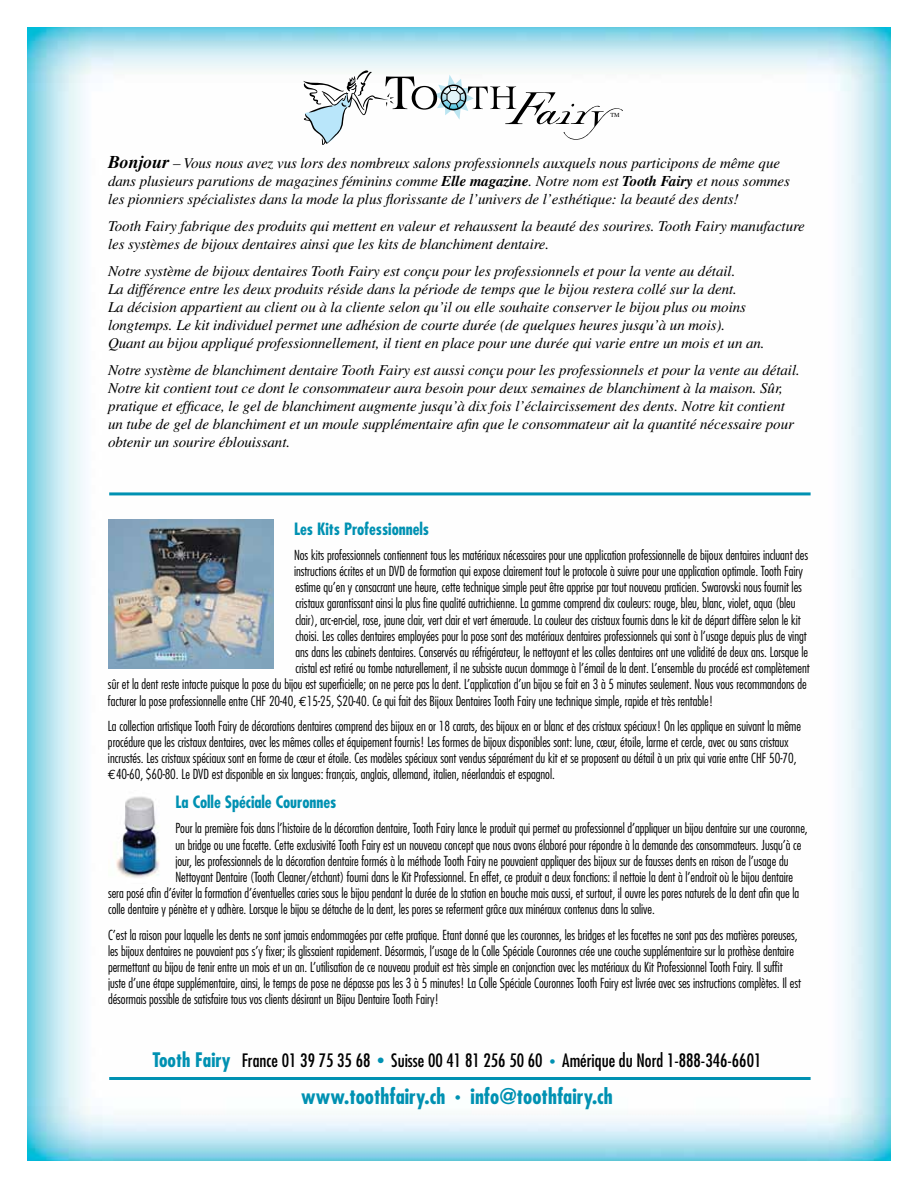
<style>
.page{position:relative;width:918px;height:1188px;background:#fff}
.page>*{position:absolute;margin:0;border:0;box-sizing:border-box;transform-origin:0 0}
.t1{font:700 condensed 21px "Futura";color:#0091b2}
.t2{font:condensed 18px "Futura";color:#000}
.t3{font:700 condensed 16.5px "Futura";letter-spacing:-.005em;color:#0091b2}
.t4{font:italic 15px/18px "Times";letter-spacing:-.005em;color:#000}
.t5{font:300 condensed 13.5px/16.2px "Futura";letter-spacing:-.005em;color:#000}
.t6{font:6.15px "Times";color:#000}
.s1{font-weight:700;font-size:18px}
.s2{font-weight:700}
.s3{font-family:"Euro Mono";font-weight:400;font-stretch:normal}
.s4{font-weight:700;font-size:19.5px;color:#0091b2}
.s5{font-size:15px;color:#0091b2}
.s6{font-size:12px;color:#0091b2}
.s7{font-weight:400;font-size:12px}
</style>
<div class="page">
<img style="left:27px;top:27px;width:864px;height:1134px">
<svg style="left:302px;top:70px;width:321px;height:75px"></svg>
<hr style="left:109px;top:492px;width:702px;height:3px;background:#0091b2">
<hr style="left:109px;top:1077px;width:702px;height:3px;background:#0091b2">
<img style="left:108px;top:520px;width:165px;height:148px">
<img style="left:108px;top:790px;width:59px;height:94px">
<p class="t6" style="left:611px;top:111px;width:11px">TM</p>
<p class="t4" style="left:108px;top:154px;width:684px"><span class="s1">Bonjour</span> – Vous nous avez vus lors des nombreux salons professionnels auxquels nous participons de même que dans plusieurs parutions de magazines féminins comme <span class="s2">Elle magazine</span>. Notre nom est <span class="s2">Tooth Fairy</span> et nous sommes les pionniers spécialistes dans la mode la plus florissante de l’univers de l’esthétique: la beauté des dents!</p>
<p class="t4" style="left:108px;top:217px;width:698px">Tooth Fairy fabrique des produits qui mettent en valeur et rehaussent la beauté des sourires. Tooth Fairy manufacture les systèmes de bijoux dentaires ainsi que les kits de blanchiment dentaire.</p>
<p class="t4" style="left:108px;top:262px;width:658px">Notre système de bijoux dentaires Tooth Fairy est conçu pour les professionnels et pour la vente au détail.<br>La différence entre les deux produits réside dans la période de temps que le bijou restera collé sur la dent.<br>La décision appartient au client ou à la cliente selon qu’il ou elle souhaite conserver le bijou plus ou moins longtemps. Le kit individuel permet une adhésion de courte durée (de quelques heures jusqu’à un mois).<br>Quant au bijou appliqué professionnellement, il tient en place pour une durée qui varie entre un mois et un an.</p>
<p class="t4" style="left:108px;top:361px;width:693px">Notre système de blanchiment dentaire Tooth Fairy est aussi conçu pour les professionnels et pour la vente au détail.<br>Notre kit contient tout ce dont le consommateur aura besoin pour deux semaines de blanchiment à la maison. Sûr, pratique et efficace, le gel de blanchiment augmente jusqu’à dix fois l’éclaircissement des dents. Notre kit contient un tube de gel de blanchiment et un moule supplémentaire afin que le consommateur ait la quantité nécessaire pour obtenir un sourire éblouissant.</p>
<p class="t3" style="left:294px;top:518px;width:137px">Les Kits Professionnels</p>
<p class="t5" style="left:294px;top:547px;width:516px">Nos kits professionnels contiennent tous les matériaux nécessaires pour une application professionnelle de bijoux dentaires incluant des</p>
<p class="t5" style="left:294px;top:563px;width:511px">instructions écrites et un DVD de formation qui expose clairement tout le protocole à suivre pour une application optimale. Tooth Fairy</p>
<p class="t5" style="left:295px;top:579px;width:508px">estime qu’en y consacrant une heure, cette technique simple peut être apprise par tout nouveau praticien. Swarovski nous fournit les</p>
<p class="t5" style="left:295px;top:595px;width:501px">cristaux garantissant ainsi la plus fine qualité autrichienne. La gamme comprend dix couleurs: rouge, bleu, blanc, violet, aqua (bleu</p>
<p class="t5" style="left:295px;top:611px;width:507px">clair), arc-en-ciel, rose, jaune clair, vert clair et vert émeraude. La couleur des cristaux fournis dans le kit de départ diffère selon le kit</p>
<p class="t5" style="left:295px;top:628px;width:513px">choisi. Les colles dentaires employées pour la pose sont des matériaux dentaires professionnels qui sont à l’usage depuis plus de vingt</p>
<p class="t5" style="left:295px;top:644px;width:514px">ans dans les cabinets dentaires. Conservés au réfrigérateur, le nettoyant et les colles dentaires ont une validité de deux ans. Lorsque le</p>
<p class="t5" style="left:295px;top:660px;width:516px">cristal est retiré ou tombe naturellement, il ne subsiste aucun dommage à l’émail de la dent. L’ensemble du procédé est complètement</p>
<p class="t5" style="left:108px;top:676px;width:700px">sûr et la dent reste intacte puisque la pose du bijou est superficielle; on ne perce pas la dent. L’application d’un bijou se fait en 3 à 5 minutes seulement. Nous vous recommandons de</p>
<p class="t5" style="left:108px;top:692px;width:607px">facturer la pose professionnelle entre CHF 20-40, <span class="s3">€</span>15-25, $20-40. Ce qui fait des Bijoux Dentaires Tooth Fairy une technique simple, rapide et très rentable!</p>
<p class="t5" style="left:108px;top:718px;width:695px">La collection artistique Tooth Fairy de décorations dentaires comprend des bijoux en or 18 carats, des bijoux en or blanc et des cristaux spéciaux! On les applique en suivant la même procédure que les cristaux dentaires, avec les mêmes colles et équipement fournis! Les formes de bijoux disponibles sont: lune, cœur, étoile, larme et cercle, avec ou sans cristaux incrustés. Les cristaux spéciaux sont en forme de cœur et étoile. Ces modèles spéciaux sont vendus séparément du kit et se proposent au détail à un prix qui varie entre CHF 50-70, <span class="s3">€</span>40-60, $60-80. Le DVD est disponible en six langues: français, anglais, allemand, italien, néerlandais et espagnol.</p>
<p class="t3" style="left:176px;top:792px;width:162px">La Colle Spéciale Couronnes</p>
<p class="t5" style="left:176px;top:820px;width:634px">Pour la première fois dans l’histoire de la décoration dentaire, Tooth Fairy lance le produit qui permet au professionnel d’appliquer un bijou dentaire sur une couronne,</p>
<p class="t5" style="left:176px;top:836px;width:628px">un bridge ou une facette. Cette exclusivité Tooth Fairy est un nouveau concept que nous avons élaboré pour répondre à la demande des consommateurs. Jusqu’à ce</p>
<p class="t5" style="left:176px;top:853px;width:614px">jour, les professionnels de la décoration dentaire formés à la méthode Tooth Fairy ne pouvaient appliquer des bijoux sur de fausses dents en raison de l’usage du</p>
<p class="t5" style="left:176px;top:869px;width:619px">Nettoyant Dentaire (Tooth Cleaner/etchant) fourni dans le Kit Professionnel. En effet, ce produit a deux fonctions: il nettoie la dent à l’endroit où le bijou dentaire</p>
<p class="t5" style="left:108px;top:885px;width:693px">sera posé afin d’éviter la formation d’éventuelles caries sous le bijou pendant la durée de la station en bouche mais aussi, et surtout, il ouvre les pores naturels de la dent afin que la</p>
<p class="t5" style="left:108px;top:901px;width:548px">colle dentaire y pénètre et y adhère. Lorsque le bijou se détache de la dent, les pores se referment grâce aux minéraux contenus dans la salive.</p>
<p class="t5" style="left:108px;top:926px;width:694px">C’est la raison pour laquelle les dents ne sont jamais endommagées par cette pratique. Etant donné que les couronnes, les bridges et les facettes ne sont pas des matières poreuses, les bijoux dentaires ne pouvaient pas s’y fixer; ils glissaient rapidement. Désormais, l’usage de la Colle Spéciale Couronnes crée une couche supplémentaire sur la prothèse dentaire permettant au bijou de tenir entre un mois et un an. L’utilisation de ce nouveau produit est très simple en conjonction avec les matériaux du Kit Professionnel Tooth Fairy. Il suffit juste d’une étape supplémentaire, ainsi, le temps de pose ne dépasse pas les 3 à 5 minutes! La Colle Spéciale Couronnes Tooth Fairy est livrée avec ses instructions complètes. Il est désormais possible de satisfaire tous vos clients désirant un Bijou Dentaire Tooth Fairy!</p>
<h2 class="t2" style="left:153px;top:1050px;width:610px"><span class="s4">Tooth Fairy</span> France 01 39 75 35 68 <span class="s5">•</span> Suisse 00 41 81 256 50 60 <span class="s6">•</span> Amérique du Nord 1-888-346-6601</h2>
<h1 class="t1" style="left:301px;top:1083px;width:313px">www.toothfairy.ch <span class="s7">•</span> info@toothfairy.ch</h1>
</div>
